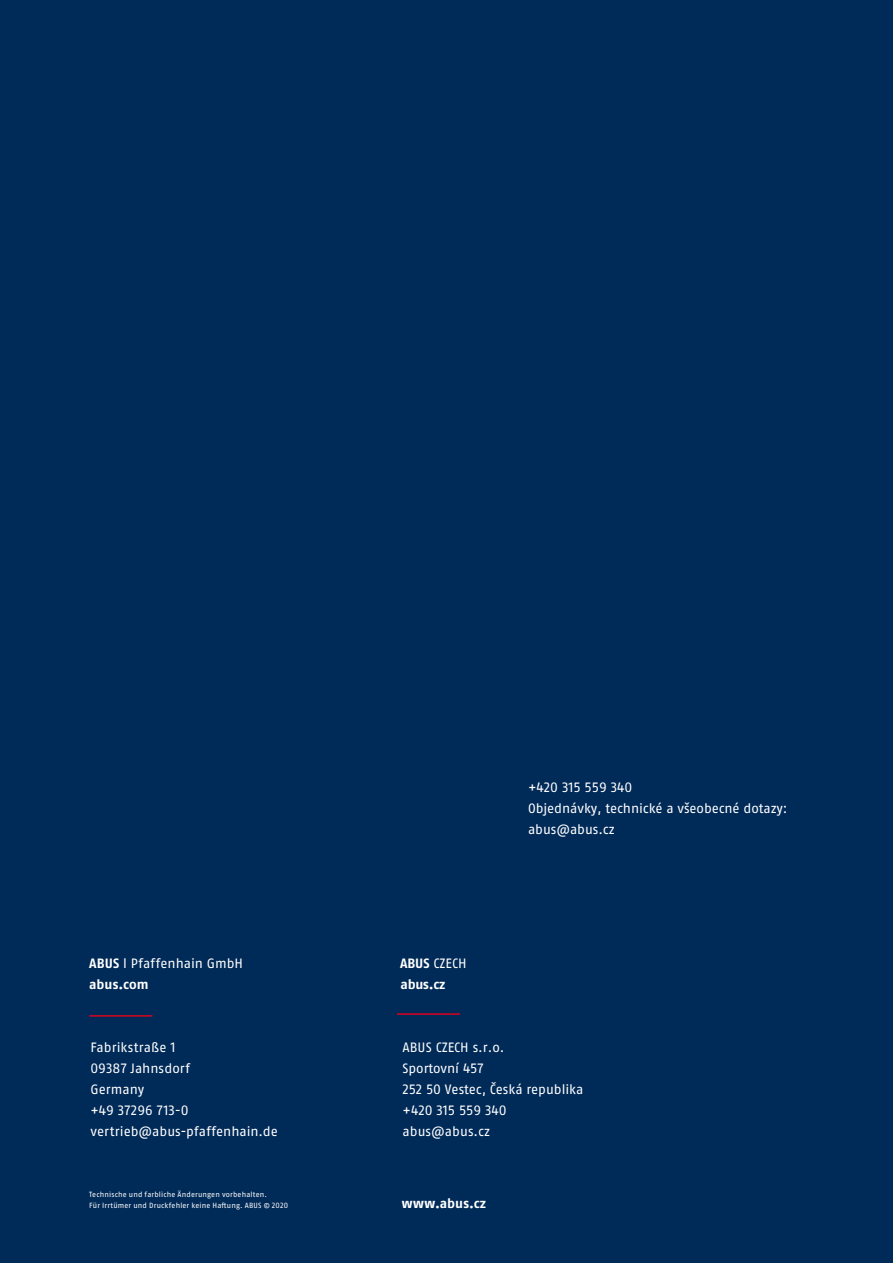
<style>
.page{position:relative;width:893px;height:1263px;background:#002a58}
.page>*{position:absolute;margin:0;border:0;box-sizing:border-box;transform-origin:0 0}
.t1{font:13.5px/21px "ABUS Fago Pro";letter-spacing:-.005em;color:#fff}
.t2{font:700 13.5px/21px "ABUS Fago Pro";color:#fff}
.t3{font:7.5px/10.5px "ABUS Fago Pro";letter-spacing:.015em;color:#fff}
.s1{font-weight:700}
.s2{font-weight:400}
</style>
<div class="page">
<hr style="left:89px;top:1015px;width:63px;height:2px;background:#db021d">
<hr style="left:397px;top:1013px;width:63px;height:2px;background:#db021d">
<p class="t1" style="left:89px;top:953px;width:155px"><span class="s1">ABUS</span> l Pfaffenhain GmbH <span class="s1">abus.com</span></p>
<p class="t1" style="left:90px;top:1037px;width:189px">Fabrikstraße 1<br>09387 Jahnsdorf<br>Germany<br>+49 37296 713-0 vertrieb@abus-pfaffenhain.de</p>
<p class="t3" style="left:89px;top:1189px;width:200px">Technische und farbliche Änderungen vorbehalten.<br>Für Irrtümer und Druckfehler keine Haftung. ABUS © 2020</p>
<p class="t2" style="left:400px;top:952px;width:68px">ABUS <span class="s2">CZECH </span>abus.cz</p>
<p class="t1" style="left:528px;top:777px;width:261px">+420 315 559 340<br>Objednávky, technické a všeobecné dotazy: abus@abus.cz</p>
<p class="t1" style="left:402px;top:1036px;width:182px">ABUS CZECH s.r.o.<br>Sportovní 457<br>252 50 Vestec, Česká republika +420 315 559 340 abus@abus.cz</p>
<p class="t2" style="left:402px;top:1192px;width:86px">www.abus.cz</p>
</div>
